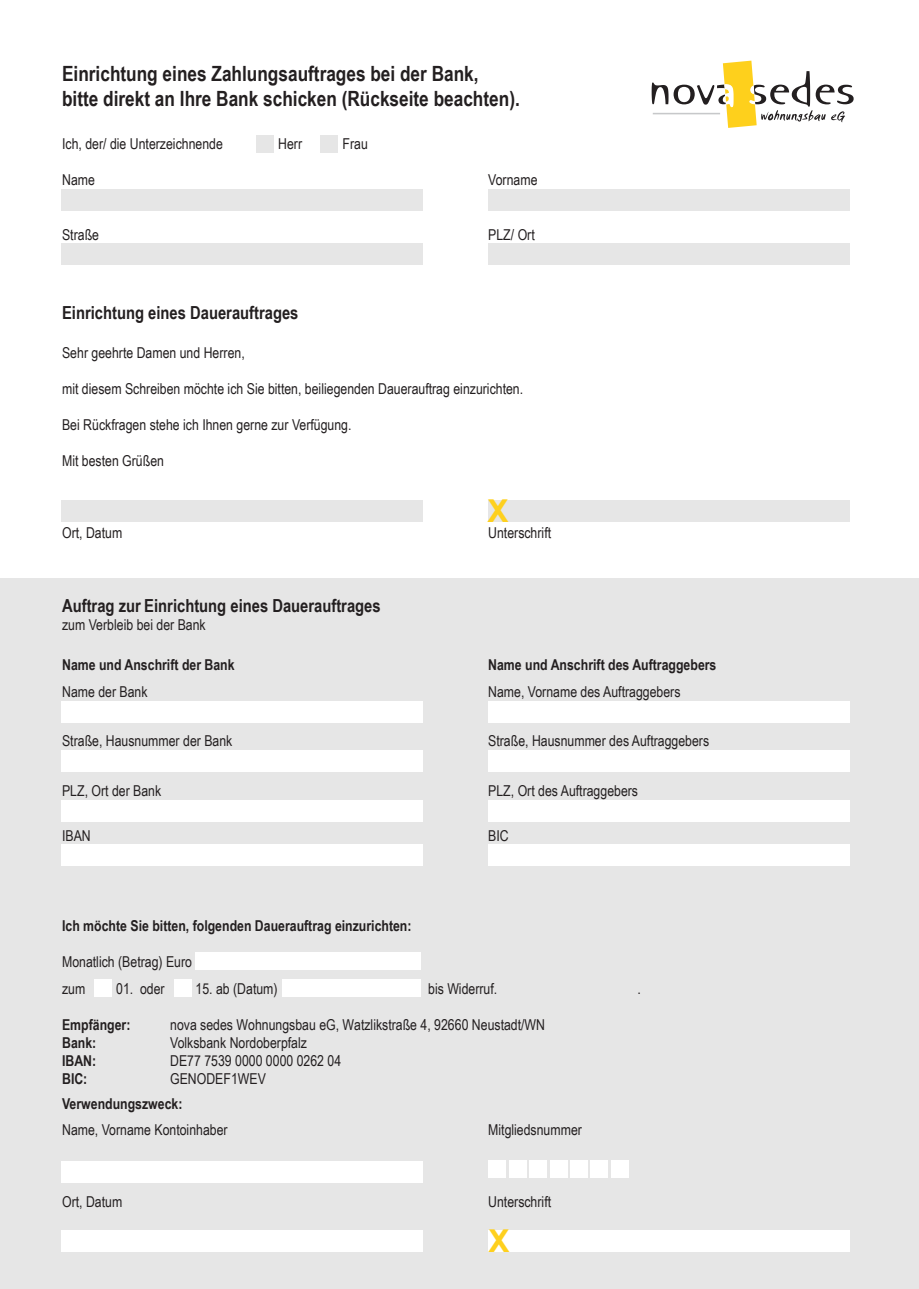
<style>
.page{position:relative;width:919px;height:1289px;background:#fff}
.page>*{position:absolute;margin:0;border:0;box-sizing:border-box;transform-origin:0 0}
.t1{font:700 31.5px "Arial";color:#fed01e}
.t2{font:700 21px/25.2px "Arial Narrow";color:#231f20}
.t3{font:700 18px "Arial Narrow";color:#231f20}
.t4{font:15px/18px "Arial Narrow";color:#231f20}
.t5{font:700 15px/18px "Arial Narrow";color:#231f20}
</style>
<div class="page">
<div style="left:0;top:578px;width:918px;height:710px;background:#e6e6e6"></div>
<div style="left:62px;top:701px;width:361px;height:21px;background:#fff"></div>
<div style="left:488px;top:701px;width:362px;height:21px;background:#fff"></div>
<div style="left:62px;top:749px;width:361px;height:22px;background:#fff"></div>
<div style="left:488px;top:749px;width:362px;height:22px;background:#fff"></div>
<div style="left:62px;top:799px;width:361px;height:22px;background:#fff"></div>
<div style="left:488px;top:799px;width:362px;height:22px;background:#fff"></div>
<div style="left:283px;top:979px;width:138px;height:17px;background:#fff"></div>
<div style="left:95px;top:979px;width:17px;height:17px;background:#fff"></div>
<div style="left:174px;top:979px;width:17px;height:17px;background:#fff"></div>
<div style="left:488px;top:1160px;width:17px;height:17px;background:#fff"></div>
<div style="left:550px;top:1160px;width:17px;height:17px;background:#fff"></div>
<div style="left:529px;top:1160px;width:17px;height:17px;background:#fff"></div>
<div style="left:509px;top:1160px;width:17px;height:17px;background:#fff"></div>
<div style="left:570px;top:1160px;width:17px;height:17px;background:#fff"></div>
<div style="left:591px;top:1160px;width:17px;height:17px;background:#fff"></div>
<div style="left:611px;top:1160px;width:17px;height:17px;background:#fff"></div>
<div style="left:62px;top:1160px;width:361px;height:22px;background:#fff"></div>
<div style="left:62px;top:1230px;width:361px;height:21px;background:#fff"></div>
<div style="left:488px;top:1230px;width:362px;height:21px;background:#fff"></div>
<div style="left:62px;top:189px;width:361px;height:22px;background:#e6e6e6"></div>
<div style="left:488px;top:189px;width:362px;height:22px;background:#e6e6e6"></div>
<div style="left:62px;top:243px;width:361px;height:22px;background:#e6e6e6"></div>
<div style="left:488px;top:243px;width:362px;height:22px;background:#e6e6e6"></div>
<div style="left:257px;top:135px;width:17px;height:17px;background:#e6e6e6"></div>
<div style="left:321px;top:135px;width:17px;height:17px;background:#e6e6e6"></div>
<div style="left:62px;top:500px;width:361px;height:22px;background:#e6e6e6"></div>
<div style="left:488px;top:500px;width:362px;height:22px;background:#e6e6e6"></div>
<div style="left:196px;top:952px;width:225px;height:17px;background:#fff"></div>
<div style="left:62px;top:844px;width:361px;height:22px;background:#fff"></div>
<div style="left:488px;top:844px;width:362px;height:22px;background:#fff"></div>
<svg style="left:651px;top:61px;width:202px;height:67px"></svg>
<h2 class="t2" style="left:62px;top:60px;width:459px">Einrichtung eines Zahlungsauftrages bei der Bank, bitte direkt an Ihre Bank schicken (Rückseite beachten).</h2>
<p class="t4" style="left:62px;top:135px;width:162px">Ich, der/ die Unterzeichnende</p>
<p class="t4" style="left:278px;top:135px;width:25px">Herr</p>
<p class="t4" style="left:342px;top:135px;width:27px">Frau</p>
<p class="t4" style="left:62px;top:171px;width:34px">Name</p>
<p class="t4" style="left:488px;top:171px;width:51px">Vorname</p>
<p class="t4" style="left:62px;top:225px;width:38px">Straße</p>
<p class="t4" style="left:488px;top:225px;width:48px">PLZ/ Ort</p>
<p class="t3" style="left:62px;top:299px;width:238px">Einrichtung eines Dauerauftrages</p>
<p class="t4" style="left:62px;top:343px;width:184px">Sehr geehrte Damen und Herren,</p>
<p class="t4" style="left:62px;top:379px;width:462px">mit diesem Schreiben möchte ich Sie bitten, beiliegenden Dauerauftrag einzurichten.</p>
<p class="t4" style="left:62px;top:415px;width:291px">Bei Rückfragen stehe ich Ihnen gerne zur Verfügung.</p>
<p class="t4" style="left:62px;top:451px;width:103px">Mit besten Grüßen</p>
<h1 class="t1" style="left:487px;top:490px;width:23px">X</h1>
<p class="t4" style="left:62px;top:523px;width:62px">Ort, Datum</p>
<p class="t4" style="left:488px;top:523px;width:64px">Unterschrift</p>
<p class="t3" style="left:62px;top:592px;width:320px">Auftrag zur Einrichtung eines Dauerauftrages</p>
<p class="t4" style="left:62px;top:615px;width:145px">zum Verbleib bei der Bank</p>
<p class="t5" style="left:62px;top:654px;width:174px">Name und Anschrift der Bank</p>
<p class="t5" style="left:488px;top:654px;width:230px">Name und Anschrift des Auftraggebers</p>
<p class="t4" style="left:62px;top:681px;width:87px">Name der Bank</p>
<p class="t4" style="left:488px;top:681px;width:194px">Name, Vorname des Auftraggebers</p>
<p class="t4" style="left:62px;top:731px;width:172px">Straße, Hausnummer der Bank</p>
<p class="t4" style="left:488px;top:731px;width:222px">Straße, Hausnummer des Auftraggebers</p>
<p class="t4" style="left:62px;top:780px;width:101px">PLZ, Ort der Bank</p>
<p class="t4" style="left:488px;top:780px;width:151px">PLZ, Ort des Auftraggebers</p>
<p class="t4" style="left:62px;top:825px;width:30px">IBAN</p>
<p class="t4" style="left:488px;top:825px;width:22px">BIC</p>
<p class="t5" style="left:62px;top:915px;width:351px">Ich möchte Sie bitten, folgenden Dauerauftrag einzurichten:</p>
<p class="t4" style="left:62px;top:947px;width:131px;line-height:27px">Monatlich (Betrag) Euro zum</p>
<p class="t4" style="left:116px;top:978px;width:50px">01. oder</p>
<p class="t4" style="left:195px;top:978px;width:84px">15. ab (Datum)</p>
<p class="t4" style="left:428px;top:978px;width:71px">bis Widerruf.</p>
<p class="t4" style="left:637px;top:978px;width:5px">.</p>
<p class="t5" style="left:62px;top:1014px;width:70px">Empfänger:<br>Bank:<br>IBAN:<br>BIC:</p>
<p class="t4" style="left:170px;top:1014px;width:376px">nova sedes Wohnungsbau eG, Watzlikstraße 4, 92660 Neustadt/WN<br>Volksbank Nordoberpfalz<br>DE77 7539 0000 0000 0262 04<br>GENODEF1WEV</p>
<p class="t5" style="left:62px;top:1094px;width:122px">Verwendungszweck:</p>
<p class="t4" style="left:62px;top:1119px;width:167px">Name, Vorname Kontoinhaber</p>
<p class="t4" style="left:488px;top:1119px;width:95px">Mitgliedsnummer</p>
<p class="t4" style="left:62px;top:1191px;width:62px">Ort, Datum</p>
<p class="t4" style="left:488px;top:1191px;width:64px">Unterschrift</p>
<h1 class="t1" style="left:488px;top:1220px;width:23px">X</h1>
</div>
